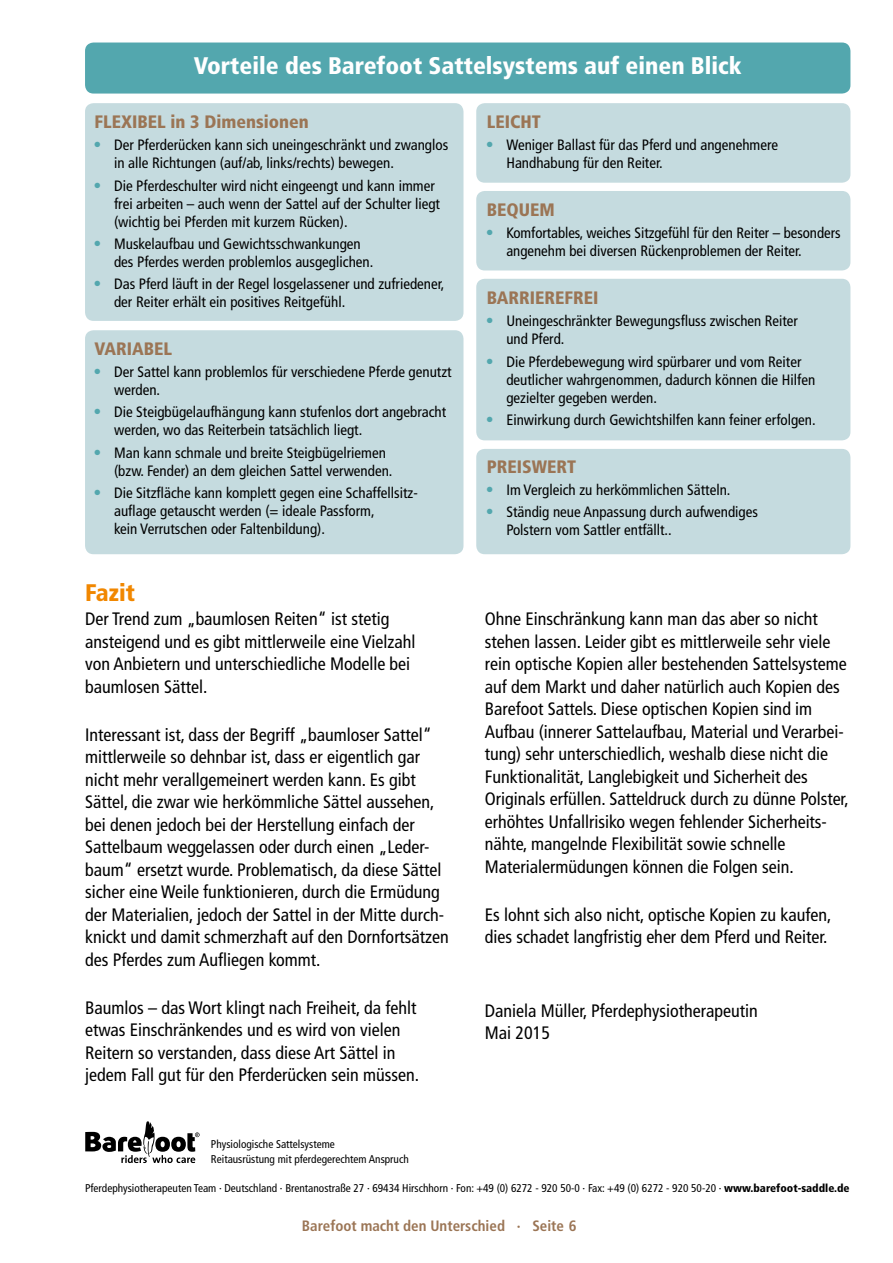
<style>
.page{position:relative;width:893px;height:1263px;background:#fff}
.page>*{position:absolute;margin:0;border:0;box-sizing:border-box;transform-origin:0 0}
.t1{font:900 condensed 24px "Frutiger";color:#fff}
.t2{font:900 condensed 24px "Frutiger";color:#f18700}
.t3{font:condensed 18px/22.5px "Frutiger";color:#000}
.t4{font:900 condensed 18px "Frutiger";color:#9b7555}
.t5{font:condensed 15px/18px "Frutiger";color:#000}
.t6{font:700 condensed 15px "Frutiger";color:#9b7555}
.t7{font:condensed 11.25px/15px "Frutiger";color:#000}
.s1{font-weight:900}
</style>
<div class="page">
<div style="left:85px;top:43px;width:765px;height:51px;background:#53a7ae;border-radius:9px"></div>
<div style="left:476px;top:103px;width:374px;height:80px;background:#c5dbdf;border-radius:9px"></div>
<div style="left:476px;top:191px;width:374px;height:79px;background:#c5dbdf;border-radius:9px"></div>
<div style="left:476px;top:449px;width:374px;height:105px;background:#c5dbdf;border-radius:9px"></div>
<div style="left:85px;top:330px;width:378px;height:224px;background:#c5dbdf;border-radius:9px"></div>
<div style="left:476px;top:279px;width:374px;height:161px;background:#c5dbdf;border-radius:9px"></div>
<div style="left:85px;top:103px;width:378px;height:218px;background:#c5dbdf;border-radius:9px"></div>
<svg style="left:85px;top:1121px;width:115px;height:42px"></svg>
<h1 class="t1" style="left:194px;top:52px;width:549px">Vorteile des Barefoot Sattelsystems auf einen Blick</h1>
<p class="t4" style="left:95px;top:111px;width:216px">FLEXIBEL in 3 Dimensionen</p>
<p class="t5" style="left:114px;top:136px;width:336px;text-indent:-20px"><sup>●</sup> Der Pferderücken kann sich uneingeschränkt und zwanglos in alle Richtungen (auf/ab, links/rechts) bewegen.</p>
<p class="t5" style="left:114px;top:177px;width:327px;text-indent:-20px"><sup>●</sup> Die Pferdeschulter wird nicht eingeengt und kann immer frei arbeiten – auch wenn der Sattel auf der Schulter liegt (wichtig bei Pferden mit kurzem Rücken).</p>
<p class="t5" style="left:114px;top:235px;width:261px;text-indent:-20px"><sup>●</sup> Muskelaufbau und Gewichtsschwankungen des Pferdes werden problemlos ausgeglichen.</p>
<p class="t5" style="left:114px;top:275px;width:332px;text-indent:-20px"><sup>●</sup> Das Pferd läuft in der Regel losgelassener und zufriedener, der Reiter erhält ein positives Reitgefühl.</p>
<p class="t4" style="left:95px;top:338px;width:79px">VARIABEL</p>
<p class="t5" style="left:114px;top:363px;width:339px;text-indent:-20px"><sup>●</sup> Der Sattel kann problemlos für verschiedene Pferde genutzt werden.</p>
<p class="t5" style="left:114px;top:403px;width:334px;text-indent:-20px"><sup>●</sup> Die Steigbügelaufhängung kann stufenlos dort angebracht werden, wo das Reiterbein tatsächlich liegt.</p>
<p class="t5" style="left:114px;top:444px;width:280px;text-indent:-20px"><sup>●</sup> Man kann schmale und breite Steigbügelriemen (bzw. Fender) an dem gleichen Sattel verwenden.</p>
<p class="t5" style="left:114px;top:484px;width:305px;text-indent:-20px"><sup>●</sup> Die Sitzfläche kann komplett gegen eine Schaffellsitz&shy;auflage getauscht werden (= ideale Passform,<br>kein Verrutschen oder Faltenbildung).</p>
<h1 class="t2" style="left:85px;top:579px;width:52px">Fazit</h1>
<p class="t3" style="left:85px;top:608px;width:332px">Der Trend zum „baumlosen Reiten“ ist stetig ansteigend und es gibt mittlerweile eine Vielzahl von Anbietern und unterschiedliche Modelle bei baumlosen Sättel.</p>
<p class="t3" style="left:85px;top:723px;width:365px">Interessant ist, dass der Begriff „baumloser Sattel“ mittlerweile so dehnbar ist, dass er eigentlich gar nicht mehr verallgemeinert werden kann. Es gibt Sättel, die zwar wie herkömmliche Sättel aussehen, bei denen jedoch bei der Herstellung einfach der Sattelbaum weggelassen oder durch einen „Leder&shy;baum“ ersetzt wurde. Problematisch, da diese Sättel sicher eine Weile funktionieren, durch die Ermüdung der Materialien, jedoch der Sattel in der Mitte durch&shy;knickt und damit schmerzhaft auf den Dornfortsätzen des Pferdes zum Aufliegen kommt.</p>
<p class="t3" style="left:85px;top:996px;width:335px">Baumlos – das Wort klingt nach Freiheit, da fehlt etwas Einschränkendes und es wird von vielen Reitern so verstanden, dass diese Art Sättel in jedem Fall gut für den Pferderücken sein müssen.</p>
<p class="t4" style="left:487px;top:111px;width:55px">LEICHT</p>
<p class="t5" style="left:506px;top:136px;width:273px;text-indent:-20px"><sup>●</sup> Weniger Ballast für das Pferd und angenehmere<br>Handhabung für den Reiter.</p>
<p class="t4" style="left:487px;top:199px;width:70px">BEQUEM</p>
<p class="t5" style="left:506px;top:224px;width:336px;text-indent:-20px"><sup>●</sup> Komfortables, weiches Sitzgefühl für den Reiter – besonders angenehm bei diversen Rückenproblemen der Reiter.</p>
<p class="t4" style="left:487px;top:287px;width:113px">BARRIEREFREI</p>
<p class="t5" style="left:506px;top:312px;width:293px;text-indent:-20px"><sup>●</sup> Uneingeschränkter Bewegungsfluss zwischen Reiter und Pferd.</p>
<p class="t5" style="left:506px;top:353px;width:310px;text-indent:-20px"><sup>●</sup> Die Pferdebewegung wird spürbarer und vom Reiter deutlicher wahrgenommen, dadurch können die Hilfen gezielter gegeben werden.</p>
<p class="t5" style="left:487px;top:411px;width:330px"><sup>●</sup> Einwirkung durch Gewichtshilfen kann feiner erfolgen.</p>
<p class="t4" style="left:487px;top:456px;width:91px">PREISWERT</p>
<p class="t5" style="left:487px;top:481px;width:245px"><sup>●</sup> Im Vergleich zu herkömmlichen Sätteln.</p>
<p class="t5" style="left:506px;top:503px;width:253px;text-indent:-20px"><sup>●</sup> Ständig neue Anpassung durch aufwendiges<br>Polstern vom Sattler entfällt..</p>
<p class="t3" style="left:485px;top:608px;width:365px">Ohne Einschränkung kann man das aber so nicht stehen lassen. Leider gibt es mittlerweile sehr viele rein optische Kopien aller bestehenden Sattelsysteme auf dem Markt und daher natürlich auch Kopien des Barefoot Sattels. Diese optischen Kopien sind im Aufbau (innerer Sattelaufbau, Material und Verarbei&shy;tung) sehr unterschiedlich, weshalb diese nicht die Funktionalität, Langlebigkeit und Sicherheit des Originals erfüllen. Satteldruck durch zu dünne Polster, erhöhtes Unfallrisiko wegen fehlender Sicherheits&shy;nähte, mangelnde Flexibilität sowie schnelle Materialermüdungen können die Folgen sein.</p>
<p class="t3" style="left:485px;top:903px;width:348px">Es lohnt sich also nicht, optische Kopien zu kaufen, dies schadet langfristig eher dem Pferd und Reiter.</p>
<p class="t3" style="left:485px;top:999px;width:274px">Daniela Müller, Pferdephysiotherapeutin<br>Mai 2015</p>
<p class="t7" style="left:211px;top:1137px;width:199px">Physiologische Sattelsysteme<br>Reitausrüstung mit pferdegerechtem Anspruch</p>
<p class="t7" style="left:85px;top:1181px;width:766px">Pferdephysiotherapeuten Team · Deutschland · Brentanostraße 27 · 69434 Hirschhorn · Fon: +49 (0) 6272 - 920 50-0 · Fax: +49 (0) 6272 - 920 50-20 · <span class="s1">www.barefoot-saddle.de</span></p>
<p class="t6" style="left:302px;top:1217px;width:276px">Barefoot macht den Unterschied · Seite 6</p>
</div>
